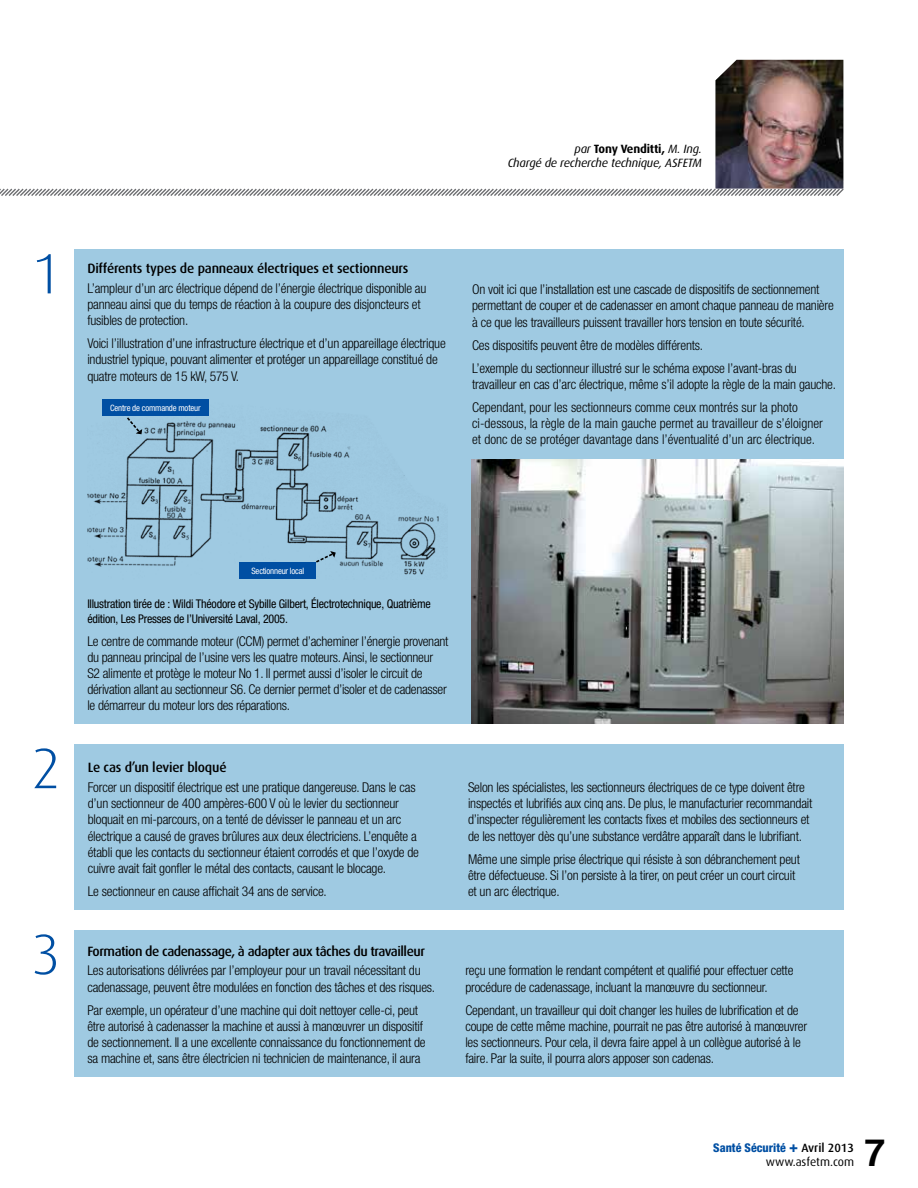
<style>
.page{position:relative;width:918px;height:1188px;background:#fff}
.page>*{position:absolute;margin:0;border:0;box-sizing:border-box;transform-origin:0 0}
.t1{font:300 57px "Dax";color:#004fa3}
.t2{font:700 37.5px "Helvetica";color:#000}
.t3{font:300 condensed 13.5px/16.2px "Helvetica Neue";letter-spacing:-.015em;color:#000}
.t4{font:500 13.5px "Dax";letter-spacing:-.02em;color:#000}
.t5{font:condensed 12px/14.4px "Helvetica Neue";letter-spacing:-.02em;color:#000}
.t6{font:italic 12px/14.4px "Dax";letter-spacing:-.015em;color:#000;text-align:right}
.t7{font:800 condensed 12px "Helvetica Neue";color:#004fa3}
.t8{font:12px "Dax";color:#000}
.t9{font:condensed 8.7px "Helvetica Neue";letter-spacing:-.02em;color:#fff}
.s1{font-weight:700;font-style:normal}
.s2{font-size:15px}
.s3{font-family:"Dax";font-weight:500;font-stretch:normal;color:#000}
</style>
<div class="page">
<svg style="left:0;top:60px;width:844px;height:136px"></svg>
<img style="left:716px;top:60px;width:127px;height:129px">
<div style="left:74px;top:744px;width:770px;height:165px;background:#9fcae2"></div>
<div style="left:74px;top:930px;width:769px;height:147px;background:#9fcae2"></div>
<div style="left:74px;top:249px;width:769px;height:475px;background:#9fcae2"></div>
<img style="left:87px;top:400px;width:352px;height:179px">
<div style="left:102px;top:399px;width:106px;height:17px;background:#004fa3"></div>
<svg style="left:125px;top:416px;width:17px;height:18px"></svg>
<div style="left:240px;top:562px;width:76px;height:17px;background:#004fa3"></div>
<svg style="left:314px;top:551px;width:22px;height:13px"></svg>
<img style="left:472px;top:459px;width:371px;height:265px">
<h1 class="t1" style="left:32px;top:242px;width:31px">1</h1>
<p class="t6" style="left:508px;top:142px;width:196px">par <span class="s1">Tony Venditti,</span> M. Ing.<br>Chargé de recherche technique, ASFETM</p>
<p class="t4" style="left:87px;top:261px;width:323px">Différents types de panneaux électriques et sectionneurs</p>
<p class="t3" style="left:87px;top:280px;width:341px">L’ampleur d’un arc électrique dépend de l’énergie électrique disponible au panneau ainsi que du temps de réaction à la coupure des disjoncteurs et fusibles de protection.</p>
<p class="t3" style="left:87px;top:335px;width:360px">Voici l’illustration d’une infrastructure électrique et d’un appareillage électrique industriel typique, pouvant alimenter et protéger un appareillage constitué de quatre moteurs de 15 kW, 575 V.</p>
<p class="t9" style="left:110px;top:403px;width:92px">Centre de commande moteur</p>
<p class="t3" style="left:472px;top:281px;width:363px">On voit ici que l’installation est une cascade de dispositifs de sectionnement permettant de couper et de cadenasser en amont chaque panneau de manière à ce que les travailleurs puissent travailler hors tension en toute sécurité.</p>
<p class="t3" style="left:472px;top:333px;width:326px;line-height:23px">Ces dispositifs peuvent être de modèles différents.<br>L’exemple du sectionneur illustré sur le schéma expose l’avant-bras du</p>
<p class="t3" style="left:472px;top:372px;width:365px;line-height:23px">travailleur en cas d’arc électrique, même s’il adopte la règle de la main gauche.<br>Cependant, pour les sectionneurs comme ceux montrés sur la photo</p>
<p class="t3" style="left:472px;top:415px;width:352px">ci-dessous, la règle de la main gauche permet au travailleur de s’éloigner et donc de se protéger davantage dans l’éventualité d’un arc électrique.</p>
<h1 class="t1" style="left:32px;top:737px;width:31px">2</h1>
<h1 class="t1" style="left:32px;top:923px;width:31px">3</h1>
<p class="t9" style="left:251px;top:566px;width:54px">Sectionneur local</p>
<p class="t5" style="left:87px;top:597px;width:345px">Illustration tirée de : Wildi Théodore et Sybille Gilbert, Électrotechnique, Quatrième édition, Les Presses de l’Université Laval, 2005.</p>
<p class="t3" style="left:87px;top:633px;width:363px">Le centre de commande moteur (CCM) permet d’acheminer l’énergie provenant du panneau principal de l’usine vers les quatre moteurs. Ainsi, le sectionneur S2 alimente et protège le moteur No 1. Il permet aussi d’isoler le circuit de dérivation allant au sectionneur S6. Ce dernier permet d’isoler et de cadenasser le démarreur du moteur lors des réparations.</p>
<p class="t4" style="left:88px;top:760px;width:140px">Le cas d’un levier bloqué</p>
<p class="t3" style="left:88px;top:779px;width:333px">Forcer un dispositif électrique est une pratique dangereuse. Dans le cas d’un sectionneur de 400 ampères-600 V où le levier du sectionneur bloquait en mi-parcours, on a tenté de dévisser le panneau et un arc électrique a causé de graves brûlures aux deux électriciens. L’enquête a établi que les contacts du sectionneur étaient corrodés et que l’oxyde de cuivre avait fait gonfler le métal des contacts, causant le blocage.</p>
<p class="t3" style="left:88px;top:883px;width:241px">Le sectionneur en cause affichait 34 ans de service.</p>
<p class="t4" style="left:87px;top:943px;width:339px">Formation de cadenassage, à adapter aux tâches du travailleur</p>
<p class="t3" style="left:87px;top:962px;width:349px">Les autorisations délivrées par l’employeur pour un travail nécessitant du cadenassage, peuvent être modulées en fonction des tâches et des risques.</p>
<p class="t3" style="left:87px;top:1002px;width:340px">Par exemple, un opérateur d’une machine qui doit nettoyer celle-ci, peut être autorisé à cadenasser la machine et aussi à manœuvrer un dispositif de sectionnement. Il a une excellente connaissance du fonctionnement de sa machine et, sans être électricien ni technicien de maintenance, il aura</p>
<p class="t3" style="left:468px;top:779px;width:346px">Selon les spécialistes, les sectionneurs électriques de ce type doivent être inspectés et lubrifiés aux cinq ans. De plus, le manufacturier recommandait d’inspecter régulièrement les contacts fixes et mobiles des sectionneurs et de les nettoyer dès qu’une substance verdâtre apparaît dans le lubrifiant.</p>
<p class="t3" style="left:468px;top:851px;width:334px">Même une simple prise électrique qui résiste à son débranchement peut être défectueuse. Si l’on persiste à la tirer, on peut créer un court circuit et un arc électrique.</p>
<p class="t3" style="left:465px;top:962px;width:330px">reçu une formation le rendant compétent et qualifié pour effectuer cette procédure de cadenassage, incluant la manœuvre du sectionneur.</p>
<p class="t3" style="left:465px;top:1002px;width:343px">Cependant, un travailleur qui doit changer les huiles de lubrification et de coupe de cette même machine, pourrait ne pas être autorisé à manœuvrer les sectionneurs. Pour cela, il devra faire appel à un collègue autorisé à le faire. Par la suite, il pourra alors apposer son cadenas.</p>
<p class="t7" style="left:713px;top:1140px;width:142px">Santé Sécurité <span class="s2">+</span> <span class="s3">Avril 2013</span></p>
<p class="t8" style="left:766px;top:1156px;width:90px">www.asfetm.com</p>
<h2 class="t2" style="left:864px;top:1129px;width:22px">7</h2>
</div>
